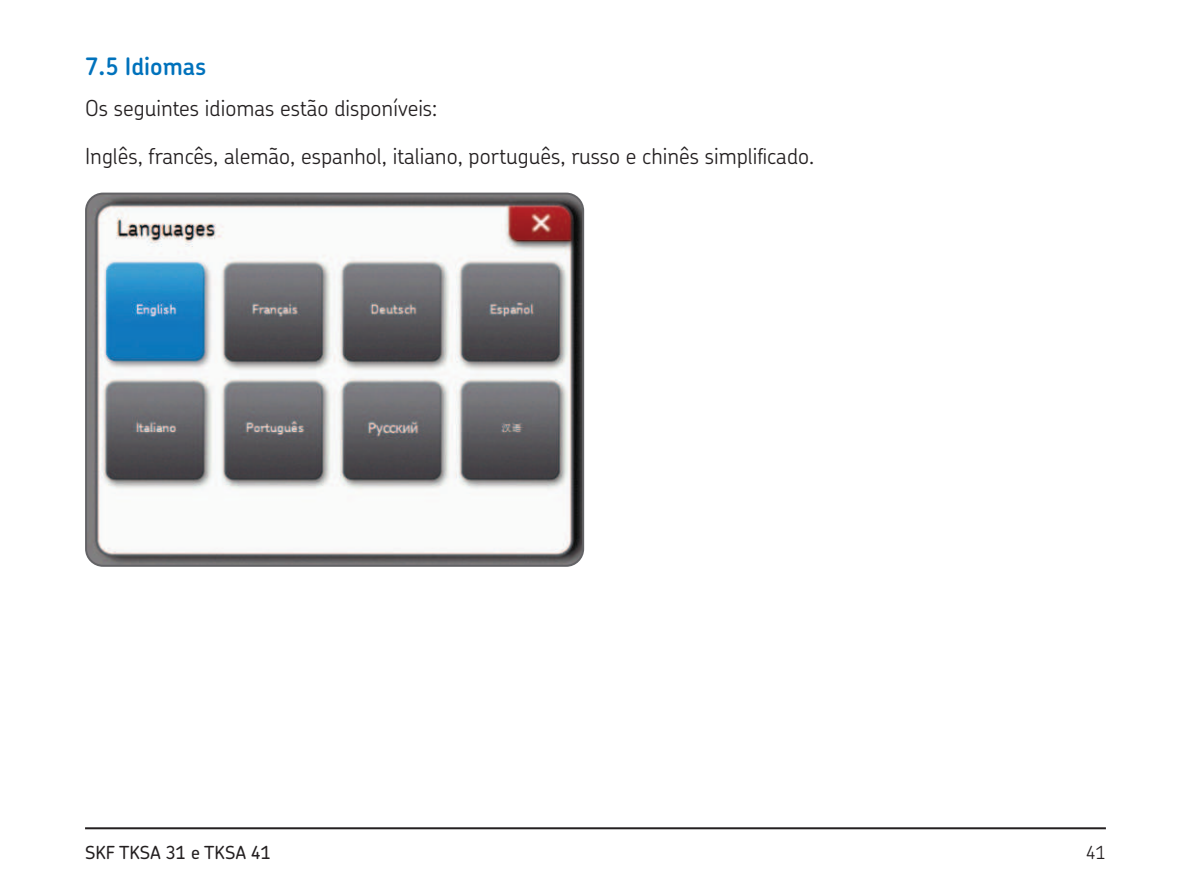
<style>
.page{position:relative;width:1191px;height:893px;background:#fff}
.page>*{position:absolute;margin:0;border:0;box-sizing:border-box;transform-origin:0 0}
.t1{font:600 24px "SKF Chevin OT";color:#0072bc}
.t2{font:300 22px/48px "SKF Chevin OT";color:#231f20}
.t3{font:500 18px "SKF Chevin OT";color:#231f20}
.t4{font:300 18px "SKF Chevin OT";color:#231f20}
</style>
<div class="page">
<hr style="left:85px;top:827px;width:1021px;height:2px;background:#231f20">
<img style="left:88px;top:194px;width:495px;height:370px">
<div style="left:85px;top:193px;width:499px;height:374px;border:2px solid #636366;border-radius:17px"></div>
<p class="t1" style="left:85px;top:51px;width:123px">7.5 Idiomas</p>
<p class="t2" style="left:85px;top:83px;width:730px">Os seguintes idiomas estão disponíveis:<br>Inglês, francês, alemão, espanhol, italiano, português, russo e chinês simplificado.</p>
<p class="t3" style="left:85px;top:842px;width:187px">SKF TKSA 31 e TKSA 41</p>
<p class="t4" style="left:1085px;top:841px;width:22px">41</p>
</div>
